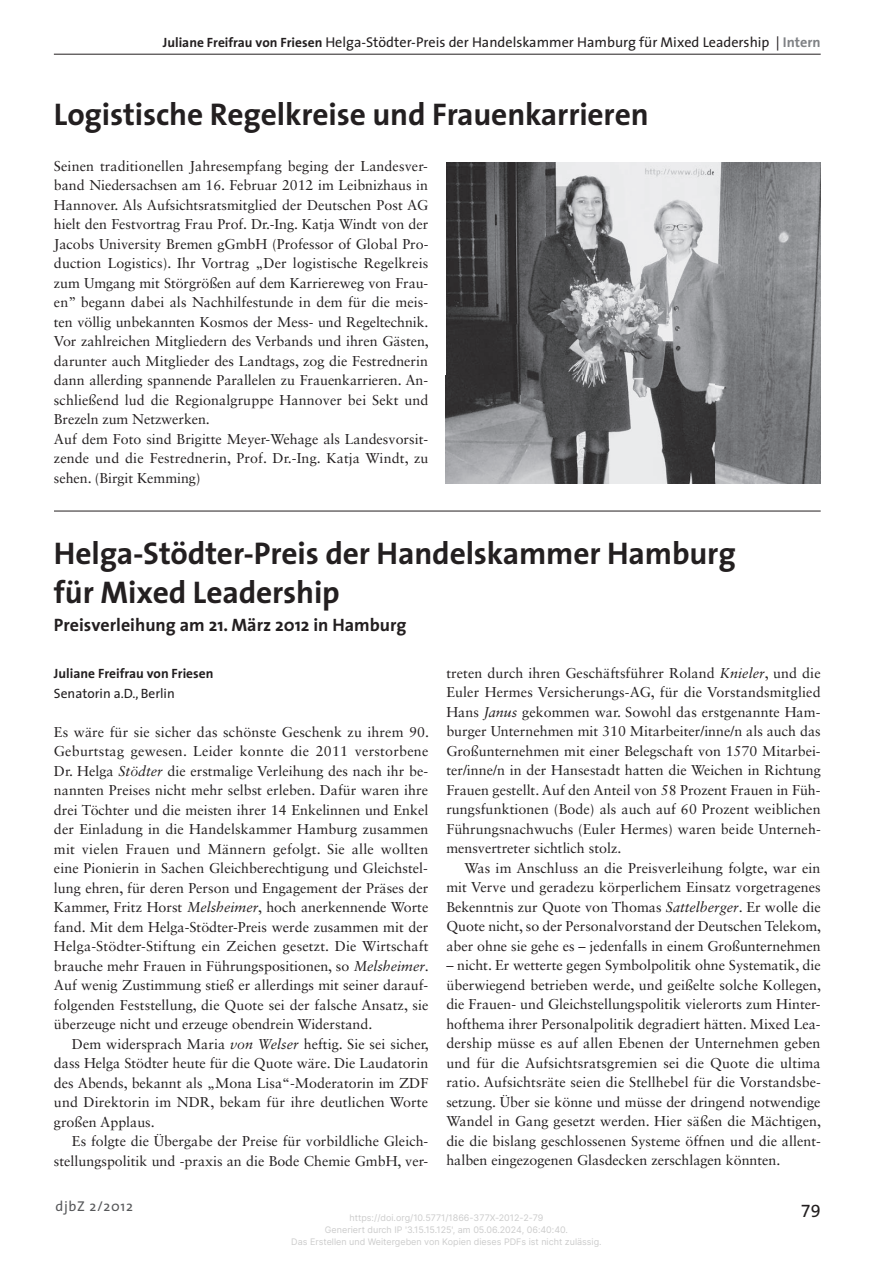
<style>
.page{position:relative;width:893px;height:1263px;background:#fff}
.page>*{position:absolute;margin:0;border:0;box-sizing:border-box;transform-origin:0 0}
.t1{font:31.5px/39px "The Sans 7 Bold Plain";letter-spacing:-.005em;color:#231f20}
.t2{font:18px "The Sans 7 Bold Plain";color:#231f20}
.t3{font:18px "The Sans 5 Regular Expert";color:#231f20}
.t4{font:14.25px/19.5px "Sabon LT Std";color:#231f20;text-align:justify}
.t5{font:14.25px "The Sans 5";color:#231f20}
.t6{font:14.25px "The Sans 5";letter-spacing:.05em;color:#57585a}
.t7{font:13.5px "The Sans 7 Bold Plain";color:#231f20}
.t8{font:13.5px "The Sans 5";color:#231f20}
.t9{font:9px/12px "Inter";color:#ccc;text-align:center}
.s1{font-family:"The Sans 7 Bold Plain";font-size:13.5px}
.s2{font-family:"The Sans 7 Bold Plain";color:#808285}
.s3{font-style:italic}
</style>
<div class="page">
<hr style="left:54px;top:54px;width:767px;height:1px;background:#231f20">
<hr style="left:54px;top:511px;width:767px;height:1px;background:#231f20">
<img style="left:446px;top:162px;width:375px;height:322px">
<p class="t5" style="left:163px;top:30px;width:659px"><span class="s1">Juliane Freifrau von Friesen</span> Helga-Stödter-Preis der Handelskammer Hamburg für Mixed Leadership | <span class="s2">Intern</span></p>
<h1 class="t1" style="left:54px;top:94px;width:596px">Logistische Regelkreise und Frauenkarrieren</h1>
<p class="t4" style="left:54px;top:156px;width:376px;text-align:left">Seinen traditionellen Jahresempfang beging der Landesver&shy;band Niedersachsen am 16. Februar 2012 im Leibnizhaus in Hannover. Als Aufsichtsratsmitglied der Deutschen Post AG hielt den Festvortrag Frau Prof. Dr.-Ing. Katja Windt von der Jacobs University Bremen gGmbH (Professor of Global Pro&shy;duction Logistics). Ihr Vortrag „Der logistische Regelkreis zum Umgang mit Störgrößen auf dem Karriereweg von Frau&shy;en” begann dabei als Nachhilfestunde in dem für die meis&shy;ten völlig unbekannten Kosmos der Mess- und Regeltechnik.<br>Vor zahlreichen Mitgliedern des Verbands und ihren Gästen, darunter auch Mitglieder des Landtags, zog die Festrednerin dann allerding spannende Parallelen zu Frauenkarrieren. An&shy;schließend lud die Regionalgruppe Hannover bei Sekt und Brezeln zum Netzwerken.<br>Auf dem Foto sind Brigitte Meyer-Wehage als Landesvorsit&shy;zende und die Festrednerin, Prof. Dr.-Ing. Katja Windt, zu sehen. (Birgit Kemming)</p>
<h1 class="t1" style="left:54px;top:533px;width:683px">Helga-Stödter-Preis der Handelskammer Hamburg für Mixed Leadership</h1>
<p class="t2" style="left:54px;top:610px;width:354px">Preisverleihung am 21. März 2012 in Hamburg</p>
<p class="t7" style="left:54px;top:662px;width:161px">Juliane Freifrau von Friesen</p>
<p class="t8" style="left:54px;top:682px;width:122px">Senatorin a.D., Berlin</p>
<p class="t4" style="left:54px;top:722px;width:377px">Es wäre für sie sicher das schönste Geschenk zu ihrem 90.<br>Geburtstag gewesen. Leider konnte die 2011 verstorbene Dr. Helga <span class="s3">Stödter</span> die erstmalige Verleihung des nach ihr be&shy;nannten Preises nicht mehr selbst erleben. Dafür waren ihre drei Töchter und die meisten ihrer 14 Enkelinnen und Enkel der Einladung in die Handelskammer Hamburg zusammen mit vielen Frauen und Männern gefolgt. Sie alle wollten eine Pionierin in Sachen Gleichberechtigung und Gleichstel&shy;lung ehren, für deren Person und Engagement der Präses der Kammer, Fritz Horst <span class="s3">Melsheimer</span>, hoch anerkennende Worte fand. Mit dem Helga-Stödter-Preis werde zusammen mit der Helga-Stödter-Stiftung ein Zeichen gesetzt. Die Wirtschaft brauche mehr Frauen in Führungspositionen, so <span class="s3">Melsheimer</span>.<br>Auf wenig Zustimmung stieß er allerdings mit seiner darauf&shy;folgenden Feststellung, die Quote sei der falsche Ansatz, sie überzeuge nicht und erzeuge obendrein Widerstand.</p>
<p class="t4" style="left:54px;top:1034px;width:376px;text-indent:18px">Dem widersprach Maria <span class="s3">von Welser</span> heftig. Sie sei sicher, dass Helga Stödter heute für die Quote wäre. Die Laudatorin des Abends, bekannt als „Mona Lisa“-Moderatorin im ZDF und Direktorin im NDR, bekam für ihre deutlichen Worte großen Applaus.</p>
<p class="t4" style="left:54px;top:1131px;width:376px;text-align:right">Es folgte die Übergabe der Preise für vorbildliche Gleich&shy;stellungspolitik und -praxis an die Bode Chemie GmbH, ver-</p>
<p class="t4" style="left:446px;top:663px;width:376px">treten durch ihren Geschäftsführer Roland <span class="s3">Knieler</span>, und die Euler Hermes Versicherungs-AG, für die Vorstandsmitglied Hans <span class="s3">Janus</span> gekommen war. Sowohl das erstgenannte Ham&shy;burger Unternehmen mit 310 Mitarbeiter/inne/n als auch das Großunternehmen mit einer Belegschaft von 1570 Mitarbei&shy;ter/inne/n in der Hansestadt hatten die Weichen in Richtung Frauen gestellt. Auf den Anteil von 58 Prozent Frauen in Füh&shy;rungsfunktionen (Bode) als auch auf 60 Prozent weiblichen Führungsnachwuchs (Euler Hermes) waren beide Unterneh&shy;mensvertreter sichtlich stolz.</p>
<p class="t4" style="left:446px;top:858px;width:376px;text-indent:18px">Was im Anschluss an die Preisverleihung folgte, war ein mit Verve und geradezu körperlichem Einsatz vorgetragenes Bekenntnis zur Quote von Thomas <span class="s3">Sattelberger</span>. Er wolle die Quote nicht, so der Personalvorstand der Deutschen Telekom, aber ohne sie gehe es – jedenfalls in einem Großunternehmen</p>
<p class="t4" style="left:446px;top:955px;width:376px">– nicht. Er wetterte gegen Symbolpolitik ohne Systematik, die überwiegend betrieben werde, und geißelte solche Kollegen, die Frauen- und Gleichstellungspolitik vielerorts zum Hinter&shy;hofthema ihrer Personalpolitik degradiert hätten. Mixed Lea&shy;dership müsse es auf allen Ebenen der Unternehmen geben und für die Aufsichtsratsgremien sei die Quote die ultima ratio. Aufsichtsräte seien die Stellhebel für die Vorstandsbe&shy;setzung. Über sie könne und müsse der dringend notwendige Wandel in Gang gesetzt werden. Hier säßen die Mächtigen, die die bislang geschlossenen Systeme öffnen und die allent&shy;halben eingezogenen Glasdecken zerschlagen könnten.</p>
<p class="t6" style="left:55px;top:1194px;width:79px">djbZ 2/2012</p>
<p class="t9" style="left:291px;top:1212px;width:312px">https://doi.org/10.5771/1866-377X-2012-2-79<br>Generiert durch IP '3.15.15.125', am 05.06.2024, 06:40:40.<br>Das Erstellen und Weitergeben von Kopien dieses PDFs ist nicht zulässig.</p>
<p class="t3" style="left:801px;top:1195px;width:21px">79</p>
</div>
